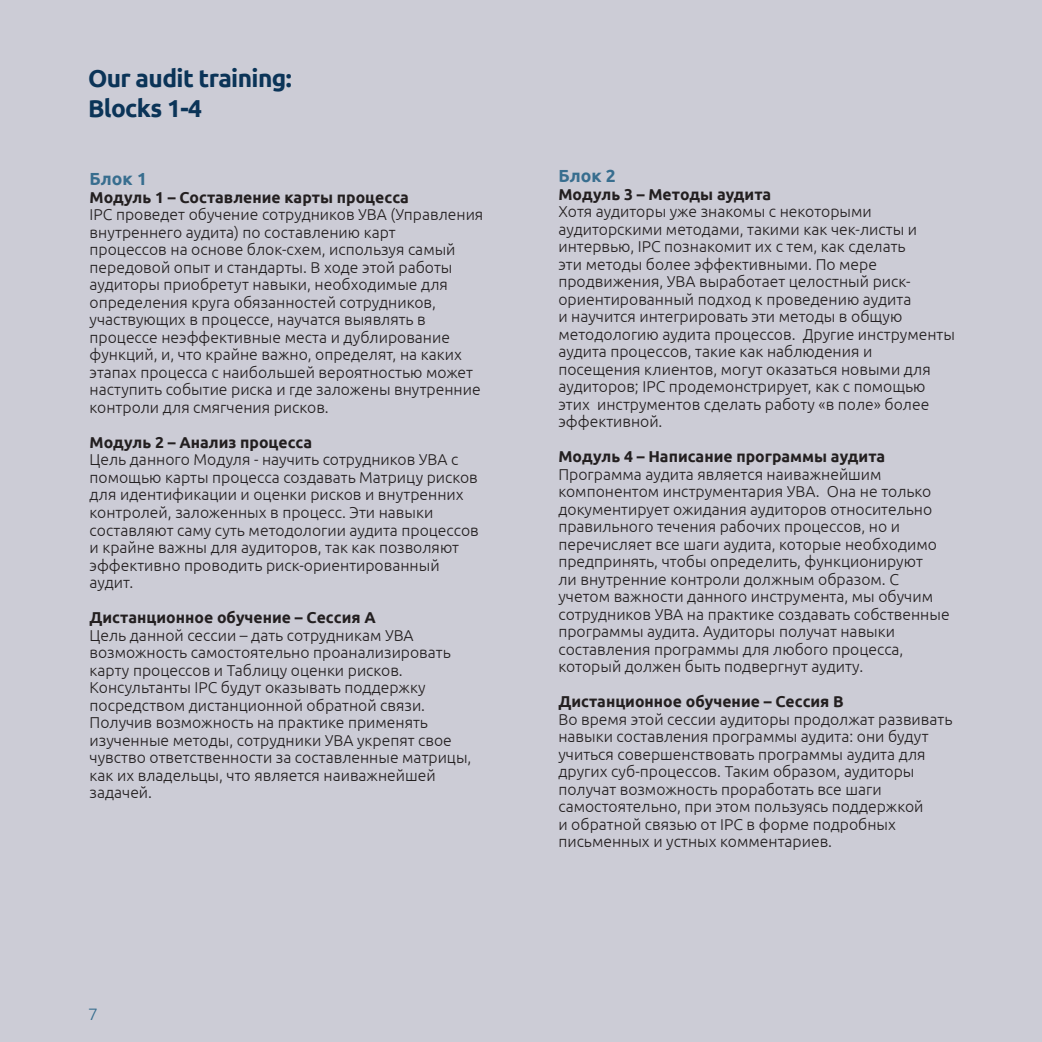
<style>
.page{position:relative;width:1042px;height:1042px;background:#ccccd6}
.page>*{position:absolute;margin:0;border:0;box-sizing:border-box;transform-origin:0 0}
.t1{font:700 24.5px/29.8px "Ubuntu";letter-spacing:-.025em;color:#0b3458}
.t2{font:700 17.5px "Ubuntu";color:#386e8f}
.t3{font:300 17.5px "The Sans B3";color:#386e8f}
.t4{font:300 15.75px/17.5px "Ubuntu";color:#231f20}
.t5{font:700 15.75px "Ubuntu";color:#231f20}
</style>
<div class="page">
<h1 class="t1" style="left:88px;top:63px;width:205px">Our audit training:<br>Blocks 1-4</h1>
<p class="t2" style="left:90px;top:169px;width:59px">Блок 1</p>
<p class="t5" style="left:90px;top:188px;width:321px">Модуль 1 – Составление карты процесса</p>
<p class="t4" style="left:90px;top:206px;width:395px">IPC проведет обучение сотрудников УВА (Управления внутреннего аудита) по составлению карт<br>процессов на основе блок-схем, используя самый передовой опыт и стандарты. В ходе этой работы аудиторы приобретут навыки, необходимые для определения круга обязанностей сотрудников, участвующих в процессе, научатся выявлять в процессе неэффективные места и дублирование функций, и, что крайне важно, определят, на каких этапах процесса с наибольшей вероятностью может наступить событие риска и где заложены внутренние контроли для смягчения рисков.</p>
<p class="t5" style="left:90px;top:433px;width:224px">Модуль 2 – Анализ процесса</p>
<p class="t4" style="left:90px;top:451px;width:391px">Цель данного Модуля - научить сотрудников УВА с помощью карты процесса создавать Матрицу рисков для идентификации и оценки рисков и внутренних контролей, заложенных в процесс. Эти навыки составляют саму суть методологии аудита процессов и крайне важны для аудиторов, так как позволяют эффективно проводить риск-ориентированный аудит.</p>
<p class="t5" style="left:90px;top:608px;width:288px">Дистанционное обучение – Сессия A</p>
<p class="t4" style="left:90px;top:626px;width:383px">Цель данной сессии – дать сотрудникам УВА возможность самостоятельно проанализировать карту процессов и Таблицу оценки рисков.<br>Консультанты IPC будут оказывать поддержку посредством дистанционной обратной связи.<br>Получив возможность на практике применять изученные методы, сотрудники УВА укрепят свое чувство ответственности за составленные матрицы, как их владельцы, что является наиважнейшей задачей.</p>
<p class="t3" style="left:88px;top:1005px;width:11px">7</p>
<p class="t2" style="left:558px;top:165px;width:59px">Блок 2</p>
<p class="t5" style="left:558px;top:185px;width:214px">Модуль 3 – Методы аудита</p>
<p class="t4" style="left:558px;top:202px;width:398px">Хотя аудиторы уже знакомы с некоторыми аудиторскими методами, такими как чек-листы и интервью, IPC познакомит их с тем, как сделать<br>эти методы более эффективными. По мере продвижения, УВА выработает целостный риск&shy;ориентированный подход к проведению аудита<br>и научится интегрировать эти методы в общую методологию аудита процессов. Другие инструменты аудита процессов, такие как наблюдения и посещения клиентов, могут оказаться новыми для аудиторов; IPC продемонстрирует, как с помощью этих инструментов сделать работу «в поле» более эффективной.</p>
<p class="t5" style="left:558px;top:447px;width:328px">Модуль 4 – Написание программы аудита</p>
<p class="t4" style="left:558px;top:465px;width:393px">Программа аудита является наиважнейшим компонентом инструментария УВА. Она не только документирует ожидания аудиторов относительно правильного течения рабочих процессов, но и перечисляет все шаги аудита, которые необходимо предпринять, чтобы определить, функционируют<br>ли внутренние контроли должным образом. С учетом важности данного инструмента, мы обучим сотрудников УВА на практике создавать собственные программы аудита. Аудиторы получат навыки составления программы для любого процесса, который должен быть подвергнут аудиту.</p>
<p class="t5" style="left:558px;top:692px;width:287px">Дистанционное обучение – Сессия B</p>
<p class="t4" style="left:558px;top:710px;width:395px">Во время этой сессии аудиторы продолжат развивать навыки составления программы аудита: они будут учиться совершенствовать программы аудита для других суб-процессов. Таким образом, аудиторы получат возможность проработать все шаги самостоятельно, при этом пользуясь поддержкой<br>и обратной связью от IPC в форме подробных письменных и устных комментариев.</p>
</div>
